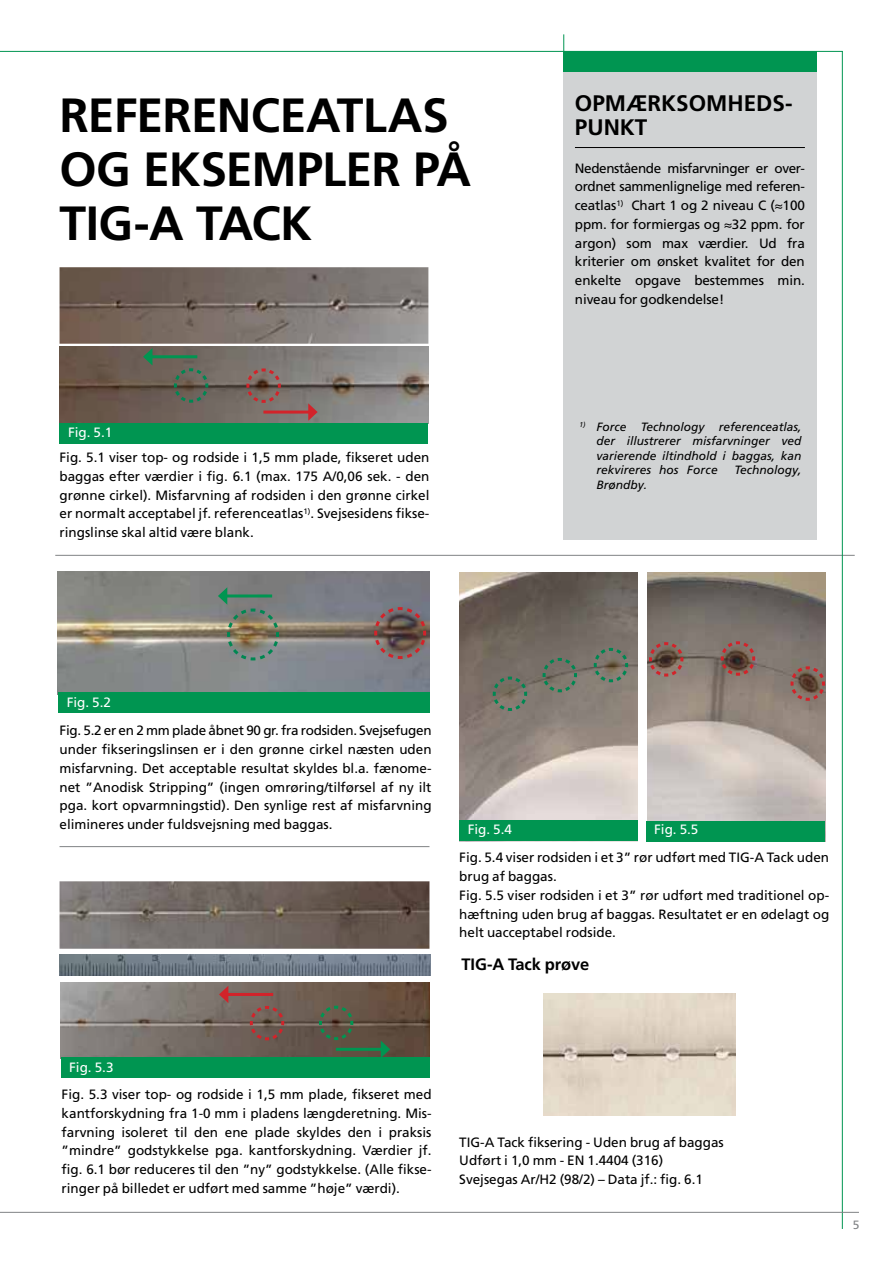
<style>
.page{position:relative;width:893px;height:1263px;background:#fff}
.page>*{position:absolute;margin:0;border:0;box-sizing:border-box;transform-origin:0 0}
.t1{font:700 48px/54px "Frutiger LT Pro";letter-spacing:-.015em;color:#000}
.t2{font:700 22.5px/24px "Frutiger LT Pro";color:#000}
.t3{font:700 16.5px "Frutiger LT Pro";color:#000}
.t4{font:13.5px/18.8px "Frutiger LT Pro";color:#000;text-align:justify}
.t5{font:13.5px "Frutiger LT Pro";color:#fff}
.t6{font:italic 12px/14.4px "Frutiger LT Pro";color:#000;text-align:justify}
.t7{font:12px "Frutiger LT Pro";color:#808285}
</style>
<div class="page">
<img style="left:647px;top:573px;width:178px;height:268px">
<div style="left:646px;top:821px;width:178px;height:20px;background:#009551"></div>
<img style="left:60px;top:881px;width:369px;height:68px">
<div style="left:563px;top:52px;width:253px;height:488px;background:#d1d3d4"></div>
<hr style="left:575px;top:147px;width:230px;height:1px;background:#000">
<div style="left:563px;top:51px;width:253px;height:21px;background:#009551"></div>
<img style="left:60px;top:267px;width:368px;height:77px">
<img style="left:60px;top:347px;width:368px;height:76px">
<img style="left:58px;top:572px;width:371px;height:120px">
<hr style="left:55px;top:555px;width:800px;height:1px;background:#808285">
<hr style="left:60px;top:846px;width:369px;height:1px;background:#808285">
<img style="left:60px;top:955px;width:370px;height:21px">
<img style="left:60px;top:983px;width:369px;height:76px">
<img style="left:459px;top:573px;width:179px;height:247px">
<svg style="left:719px;top:640px;width:38px;height:37px"></svg>
<svg style="left:647px;top:640px;width:38px;height:38px"></svg>
<svg style="left:592px;top:646px;width:38px;height:38px"></svg>
<svg style="left:491px;top:675px;width:38px;height:38px"></svg>
<div style="left:459px;top:820px;width:179px;height:21px;background:#009551"></div>
<div style="left:60px;top:423px;width:368px;height:20px;background:#009551"></div>
<svg style="left:172px;top:367px;width:38px;height:37px"></svg>
<svg style="left:245px;top:367px;width:37px;height:37px"></svg>
<hr style="left:263px;top:411px;width:48px;height:3px;background:#d2232a">
<svg style="left:308px;top:403px;width:10px;height:18px"></svg>
<hr style="left:150px;top:355px;width:47px;height:3px;background:#009551">
<svg style="left:143px;top:348px;width:9px;height:17px"></svg>
<svg style="left:218px;top:587px;width:63px;height:75px;background:#7a8274"></svg>
<svg style="left:373px;top:605px;width:55px;height:56px;background:#735f5e"></svg>
<div style="left:58px;top:692px;width:371px;height:21px;background:#009551"></div>
<div style="left:61px;top:1057px;width:368px;height:21px;background:#009551"></div>
<svg style="left:248px;top:1004px;width:38px;height:38px"></svg>
<hr style="left:226px;top:993px;width:47px;height:3px;background:#d2232a">
<svg style="left:219px;top:986px;width:9px;height:17px"></svg>
<svg style="left:317px;top:1004px;width:38px;height:38px"></svg>
<hr style="left:336px;top:1048px;width:47px;height:3px;background:#009551">
<svg style="left:381px;top:1040px;width:9px;height:17px"></svg>
<svg style="left:541px;top:656px;width:38px;height:38px"></svg>
<svg style="left:789px;top:665px;width:37px;height:37px"></svg>
<img style="left:544px;top:993px;width:191px;height:122px">
<hr style="left:842px;top:51px;width:1px;height:1178px;background:#009551">
<hr style="left:0;top:1212px;width:859px;height:1px;background:#808285">
<hr style="left:0;top:51px;width:843px;height:1px;background:#009551">
<svg style="left:563px;top:34px;width:1px;height:17px"></svg>
<h1 class="t1" style="left:60px;top:88px;width:413px">REFERENCEATLAS<br>OG EKSEMPLER PÅ<br>TIG -A TACK</h1>
<h2 class="t2" style="left:575px;top:91px;width:219px">OPMÆRKSOMHEDS-<br>PUNKT</h2>
<p class="t4" style="left:575px;top:159px;width:231px">Nedenstående misfarvninger er over&shy;ordnet sammenlignelige med referen&shy;ceatlas<sup>1)</sup> Chart 1 og 2 niveau C (≈100 ppm. for formiergas og ≈32 ppm. for argon) som max værdier. Ud fra kriterier om ønsket kvalitet for den enkelte opgave bestemmes min. niveau for godkendelse!</p>
<p class="t5" style="left:68px;top:424px;width:46px">Fig. 5.1</p>
<p class="t4" style="left:60px;top:448px;width:371px">Fig. 5.1 viser top- og rodside i 1,5 mm plade, fikseret uden baggas efter værdier i fig. 6.1 (max. 175 A/0,06 sek. - den grønne cirkel). Misfarvning af rodsiden i den grønne cirkel er normalt acceptabel jf. referenceatlas<sup>1)</sup>. Svejsesidens fikse&shy;ringslinse skal altid være blank.</p>
<p class="t6" style="left:596px;top:420px;width:207px;text-indent:-17px"><sup>1)</sup> Force Technology referenceatlas, der illustrerer misfarvninger ved varierende iltindhold i baggas, kan rekvireres hos Force</p>
<p class="t6" style="left:734px;top:463px;width:69px">Technology,</p>
<p class="t6" style="left:596px;top:477px;width:52px">Brøndby.</p>
<p class="t5" style="left:67px;top:694px;width:46px">Fig. 5.2</p>
<p class="t4" style="left:60px;top:721px;width:374px">Fig. 5.2 er en 2 mm plade åbnet 90 gr. fra rodsiden. Svejsefugen under fikseringslinsen er i den grønne cirkel næsten uden misfarvning. Det acceptable resultat skyldes bl.a. fænome&shy;net ”Anodisk Stripping” (ingen omrøring/tilførsel af ny ilt pga. kort opvarmningstid). Den synlige rest af misfarvning elimineres under fuldsvejsning med baggas.</p>
<p class="t5" style="left:468px;top:822px;width:46px">Fig. 5.4</p>
<p class="t5" style="left:654px;top:821px;width:46px">Fig. 5.5</p>
<p class="t4" style="left:459px;top:848px;width:371px;text-align:left">Fig. 5.4 viser rodsiden i et 3” rør udført med TIG-A Tack uden brug af baggas.<br>Fig. 5.5 viser rodsiden i et 3” rør udført med traditionel op&shy;hæftning uden brug af baggas. Resultatet er en ødelagt og helt uacceptabel rodside.</p>
<p class="t3" style="left:461px;top:955px;width:130px">TIG -A TACK PRØVE</p>
<p class="t5" style="left:69px;top:1059px;width:46px">Fig. 5.3</p>
<p class="t4" style="left:62px;top:1085px;width:371px">Fig. 5.3 viser top- og rodside i 1,5 mm plade, fikseret med kantforskydning fra 1-0 mm i pladens længderetning. Mis&shy;farvning isoleret til den ene plade skyldes den i praksis ”mindre” godstykkelse pga. kantforskydning. Værdier jf. fig. 6.1 bør reduceres til den ”ny” godstykkelse. (Alle fikse&shy;ringer på billedet er udført med samme ”høje” værdi).</p>
<p class="t4" style="left:459px;top:1132px;width:266px;text-align:left">TIG-A Tack fiksering - Uden brug af baggas<br>Udført i 1,0 mm - EN 1.4404 (316)<br>Svejsegas Ar/H2 (98/2) – Data jf.: fig. 6.1</p>
<p class="t7" style="left:853px;top:1218px;width:8px">5</p>
</div>
